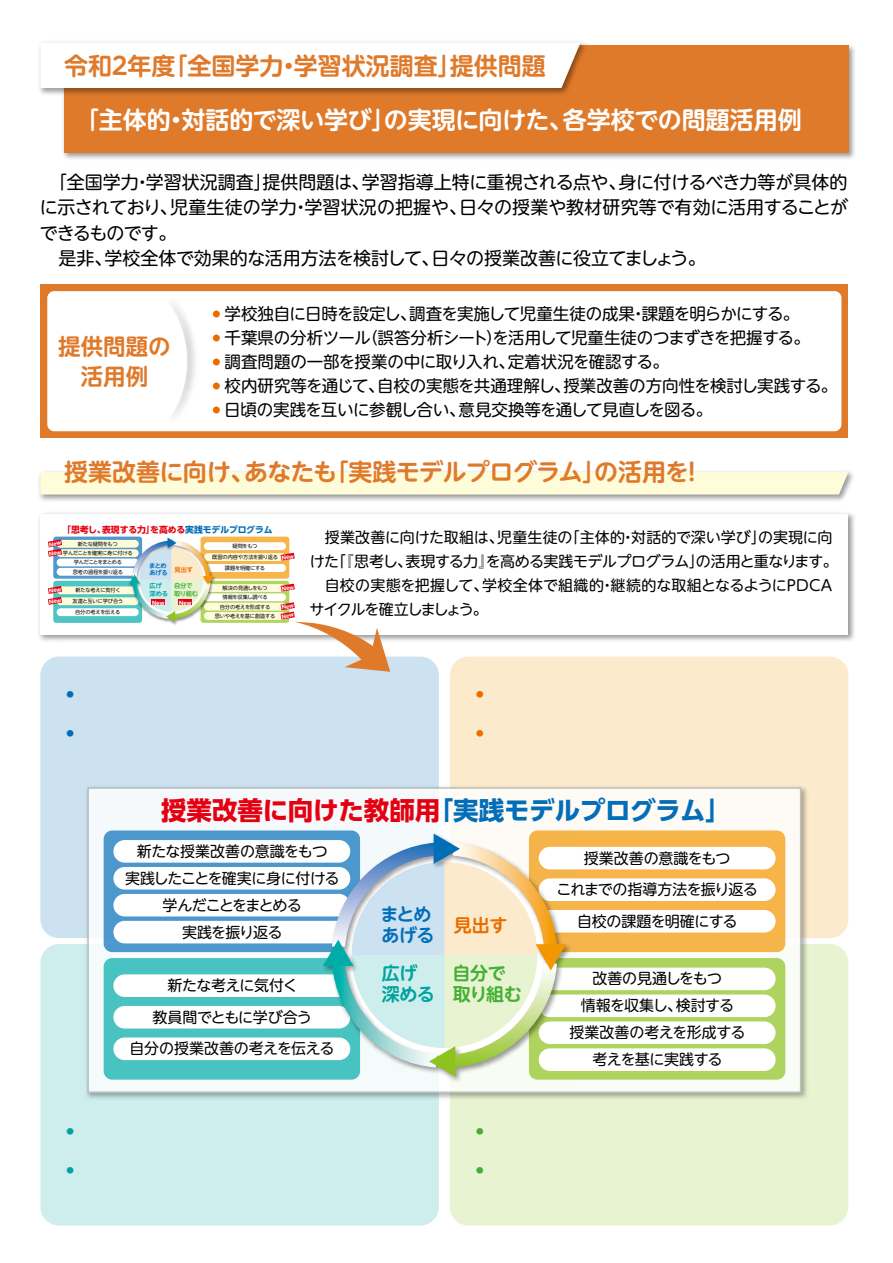
<style>
.page{position:relative;width:893px;height:1263px;background:#fff}
.page>*{position:absolute;margin:0;border:0;box-sizing:border-box;transform-origin:0 0}
.t1{font:700 25.5px "UD Shin Go Pr 6 N";letter-spacing:-.005em;color:#036eb8}
.t2{font:700 25.5px/39px "UD Shin M Go Pr 6 N De";color:#036eb8}
.t3{font:700 25.5px/39px "UD Shin M Go Pr 6 N De";color:#ec6c00}
.t4{font:700 25.5px/39px "UD Shin M Go Pr 6 N De";color:#00a39e}
.t5{font:700 25.5px/39px "UD Shin M Go Pr 6 N De";color:#44b034}
.t6{font:700 24px "UD Shin M Go Pr 6 N De";color:#fff}
.t7{font:700 24px "UD Shin M Go Pr 6 N De";letter-spacing:-.025em;color:#e07a2b}
.t8{font:700 24px "UD Shin M Go Pr 6 N De";letter-spacing:-.005em;color:#e07a2b}
.t9{font:700 22.5px/30px "UD Shin M Go Pr 6 N De";color:#e07a2b;text-align:center}
.t10{font:18px/25.5px "UD Shin M Go Pr 6 N";letter-spacing:-.005em;color:#000}
.t11{font:700 18px/21px "UD Shin M Go Pr 6 N De";letter-spacing:-.025em;color:#44b034}
.t12{font:700 18px/21px "UD Shin M Go Pr 6 N De";letter-spacing:-.055em;color:#036eb8}
.t13{font:700 18px/21px "UD Shin M Go Pr 6 N De";color:#00a39e}
.t14{font:700 18px "UD Shin M Go Pr 6 N De";color:#ec6c00}
.t15{font:16.5px "UD Shin M Go Pr 6 N";letter-spacing:-.02em;color:#000}
.t16{font:15px/31.5px "UD Shin M Go Pr 6 N";letter-spacing:-.025em;color:#000;text-align:center}
.t17{font:15px/27px "UD Shin M Go Pr 6 N";letter-spacing:-.05em;color:#000;text-align:center}
.t18{font:700 8.85px "UD Shin Go Pr 6 N";letter-spacing:-.01em;color:#e50011}
.t19{font:700 6.3px/7.2px "UD Shin M Go Pr 6 N De";letter-spacing:-.025em;color:#44b034}
.t20{font:700 6.3px/7.2px "UD Shin M Go Pr 6 N De";letter-spacing:-.055em;color:#036eb8}
.t21{font:700 6.3px/7.2px "UD Shin M Go Pr 6 N De";color:#00a39e}
.t22{font:700 6.3px "UD Shin M Go Pr 6 N De";color:#ec6c00}
.t23{font:5.25px/9.3px "UD Shin M Go Pr 6 N";letter-spacing:-.04em;color:#000;text-align:center}
.t24{font:700 5.25px/9.1px "UD Shin Go Pr 6 N";color:#fff;text-align:center}
.s1{color:#ec6c00}
.s2{color:#036eb8}
.s3{color:#e50011}
</style>
<div class="page">
<img style="left:39px;top:513px;width:816px;height:128px">
<div style="left:40px;top:514px;width:808px;height:120px;background:#fff"></div>
<div style="left:40px;top:657px;width:399px;height:281px;background:#cde2f1;border-radius:18px"></div>
<div style="left:40px;top:944px;width:399px;height:281px;background:#cdeeed;border-radius:18px"></div>
<div style="left:450px;top:657px;width:398px;height:281px;background:#fceacd;border-radius:18px"></div>
<div style="left:450px;top:944px;width:398px;height:281px;background:#e8f3d2;border-radius:18px"></div>
<img style="left:86px;top:785px;width:722px;height:315px">
<div style="left:88px;top:788px;width:713px;height:304px;background:#f9faf8"></div>
<div style="left:87px;top:787px;width:714px;height:306px;border:2px solid #b4b5b6"></div>
<img style="left:63px;top:45px;width:792px;height:114px">
<div style="left:64px;top:46px;width:784px;height:107px;background:#e07a2b"></div>
<img style="left:39px;top:41px;width:551px;height:56px">
<div style="left:40px;top:43px;width:540px;height:45px;background:#fff"></div>
<img style="left:39px;top:471px;width:814px;height:30px">
<div style="left:40px;top:472px;width:808px;height:22px;background:#fffcda"></div>
<div style="left:40px;top:284px;width:808px;height:154px;background:#e07a2b"></div>
<div style="left:47px;top:291px;width:794px;height:140px;background:#fff;border-radius:7px"></div>
<img style="left:160px;top:291px;width:41px;height:141px">
<svg style="left:167px;top:301px;width:20px;height:120px"></svg>
<div style="left:205px;top:303px;width:22px;height:22px;border:8px solid #fff;border-radius:50%"></div>
<div style="left:205px;top:327px;width:22px;height:22px;border:8px solid #fff;border-radius:50%"></div>
<div style="left:205px;top:351px;width:22px;height:22px;border:8px solid #fff;border-radius:50%"></div>
<div style="left:205px;top:375px;width:22px;height:22px;border:8px solid #fff;border-radius:50%"></div>
<div style="left:205px;top:399px;width:22px;height:22px;border:8px solid #fff;border-radius:50%"></div>
<svg style="left:104px;top:830px;width:256px;height:122px;background:#569dce"></svg>
<div style="left:113px;top:840px;width:237px;height:23px;background:#fff;border-radius:11px"></div>
<div style="left:113px;top:867px;width:237px;height:22px;background:#fff;border-radius:11px"></div>
<div style="left:113px;top:894px;width:237px;height:22px;background:#fff;border-radius:11px"></div>
<div style="left:113px;top:921px;width:237px;height:22px;background:#fff;border-radius:11px"></div>
<div style="left:104px;top:958px;width:256px;height:122px;background:#49c3c1;border-radius:9px"></div>
<div style="left:113px;top:974px;width:237px;height:23px;background:#fff;border-radius:11px"></div>
<div style="left:113px;top:1006px;width:237px;height:22px;background:#fff;border-radius:11px"></div>
<div style="left:113px;top:1037px;width:237px;height:23px;background:#fff;border-radius:11px"></div>
<div style="left:529px;top:830px;width:256px;height:122px;background:#f6b449;border-radius:9px"></div>
<div style="left:539px;top:847px;width:237px;height:22px;background:#fff;border-radius:11px"></div>
<div style="left:539px;top:878px;width:237px;height:23px;background:#fff;border-radius:11px"></div>
<div style="left:539px;top:910px;width:237px;height:22px;background:#fff;border-radius:11px"></div>
<div style="left:529px;top:958px;width:256px;height:122px;background:#aed45f;border-radius:9px"></div>
<div style="left:539px;top:967px;width:237px;height:23px;background:#fff;border-radius:11px"></div>
<div style="left:539px;top:994px;width:237px;height:23px;background:#fff;border-radius:11px"></div>
<div style="left:539px;top:1021px;width:237px;height:23px;background:#fff;border-radius:11px"></div>
<div style="left:539px;top:1048px;width:237px;height:23px;background:#fff;border-radius:11px"></div>
<img style="left:318px;top:830px;width:257px;height:252px">
<svg style="left:323px;top:833px;width:243px;height:243px"></svg>
<svg style="left:53px;top:537px;width:89px;height:42px"></svg>
<div style="left:57px;top:540px;width:82px;height:8px;background:#fffcda;border-radius:4px"></div>
<div style="left:57px;top:549px;width:82px;height:8px;background:#fffcda;border-radius:4px"></div>
<div style="left:57px;top:558px;width:82px;height:8px;background:#fff;border-radius:4px"></div>
<div style="left:57px;top:568px;width:82px;height:8px;background:#fff;border-radius:4px"></div>
<svg style="left:53px;top:581px;width:89px;height:42px"></svg>
<div style="left:57px;top:586px;width:82px;height:8px;background:#fffcda;border-radius:4px"></div>
<div style="left:57px;top:597px;width:82px;height:8px;background:#fffcda;border-radius:4px"></div>
<div style="left:57px;top:608px;width:82px;height:8px;background:#fff;border-radius:4px"></div>
<svg style="left:201px;top:537px;width:88px;height:42px"></svg>
<div style="left:204px;top:542px;width:82px;height:8px;background:#fff;border-radius:4px"></div>
<div style="left:204px;top:553px;width:82px;height:8px;background:#fffcda;border-radius:4px"></div>
<div style="left:204px;top:564px;width:82px;height:8px;background:#fff;border-radius:4px"></div>
<svg style="left:201px;top:581px;width:88px;height:42px"></svg>
<div style="left:204px;top:584px;width:82px;height:8px;background:#fffcda;border-radius:4px"></div>
<div style="left:204px;top:593px;width:82px;height:8px;background:#fff;border-radius:4px"></div>
<div style="left:204px;top:603px;width:82px;height:7px;background:#fffcda;border-radius:4px"></div>
<div style="left:204px;top:612px;width:82px;height:8px;background:#fffcda;border-radius:4px"></div>
<img style="left:128px;top:536px;width:89px;height:89px">
<img style="left:129px;top:538px;width:84px;height:84px">
<div style="left:178px;top:599px;width:14px;height:6px;background:#e50011"></div>
<div style="left:151px;top:599px;width:14px;height:6px;background:#e50011"></div>
<svg style="left:281px;top:602px;width:109px;height:70px"></svg>
<svg style="left:281px;top:553px;width:14px;height:8px"></svg>
<svg style="left:281px;top:584px;width:14px;height:8px"></svg>
<svg style="left:48px;top:586px;width:14px;height:19px"></svg>
<svg style="left:48px;top:539px;width:14px;height:18px"></svg>
<h2 class="t8" style="left:64px;top:45px;width:483px">令和２年度「全国学力・学習状況調査」提供問題</h2>
<h2 class="t6" style="left:75px;top:99px;width:728px">「主体的・対話的で深い学び」の実現に向けた、各学校での問題活用例</h2>
<p class="t10" style="left:40px;top:168px;width:810px">　「全国学力・学習状況調査」提供問題は、学習指導上特に重視される点や、身に付けるべき力等が具体的に示されており、児童生徒の学力・学習状況の把握や、日々の授業や教材研究等で有効に活用することができるものです。<br>　是非、学校全体で効果的な活用方法を検討して、日々の授業改善に役立てましょう。</p>
<h3 class="t9" style="left:58px;top:330px;width:114px">提供問題の活用例</h3>
<p class="t15" style="left:208px;top:300px;width:593px"><span class="s1">●</span>学校独自に日時を設定し、調査を実施して児童生徒の成果・課題を明らかにする。</p>
<p class="t15" style="left:208px;top:324px;width:603px"><span class="s1">●</span>千葉県の分析ツール（誤答分析シート）を活用して児童生徒のつまずきを把握する。</p>
<p class="t15" style="left:208px;top:348px;width:462px"><span class="s1">●</span>調査問題の一部を授業の中に取り入れ、定着状況を確認する。</p>
<p class="t15" style="left:208px;top:372px;width:631px"><span class="s1">●</span>校内研究等を通じて、自校の実態を共通理解し、授業改善の方向性を検討し実践する。</p>
<p class="t15" style="left:208px;top:396px;width:506px"><span class="s1">●</span>日頃の実践を互いに参観し合い、意見交換等を通して見直しを図る。</p>
<h2 class="t7" style="left:64px;top:452px;width:641px">授業改善に向け、あなたも「実践モデルプログラム」の活用を！</h2>
<p class="t18" style="left:62px;top:522px;width:212px">「思考し、表現する力」を高める<span class="s2">実践モデルプログラム</span></p>
<p class="t23" style="left:63px;top:539px;width:71px">新たな疑問をもつ<br>学んだことを確実に身に付ける学んだことをまとめる<br>思考の過程を振り返る</p>
<p class="t23" style="left:73px;top:584px;width:52px;line-height:10.9px">新たな考えに気付く友達と互いに学び合う自分の考えを伝える</p>
<p class="t20" style="left:149px;top:561px;width:20px">まとめあげる</p>
<p class="t22" style="left:175px;top:564px;width:20px">見出す</p>
<p class="t24" style="left:152px;top:598px;width:14px">New</p>
<p class="t24" style="left:179px;top:598px;width:14px">New</p>
<p class="t21" style="left:150px;top:582px;width:20px">広げ深める</p>
<p class="t19" style="left:174px;top:582px;width:25px">自分で取り組む</p>
<p class="t23" style="left:212px;top:540px;width:67px;line-height:10.9px">疑問をもつ<br>既習の内容や方法を振り返る課題を明確にする</p>
<p class="t23" style="left:215px;top:583px;width:62px">解決の見通しをもつ<br>情報を収集し調べる<br>自分の考えを形成する<br>思いや考えを基に創造する</p>
<p class="t24" style="left:279px;top:603px;width:15px;rotate:-10deg">New<br>New</p>
<p class="t16" style="left:309px;top:525px;width:530px;line-height:24px;text-align:left">　授業改善に向けた取組は、児童生徒の「主体的・対話的で深い学び」の実現に向けた「『思考し、表現する力』を高める実践モデルプログラム」の活用と重なります。　自校の実態を把握して、学校全体で組織的・継続的な取組となるようにPDCAサイクルを確立しましょう。</p>
<h1 class="t2" style="left:58px;top:673px;width:27px">・・</h1>
<h1 class="t3" style="left:467px;top:673px;width:27px">・・</h1>
<h1 class="t1" style="left:161px;top:790px;width:571px"><span class="s3">授業改善に向けた教師用</span>「実践モデルプログラム」</h1>
<p class="t17" style="left:125px;top:837px;width:216px">新たな授業改善の意識をもつ<br>実践したことを確実に身に付ける学んだことをまとめる<br>実践を振り返る</p>
<p class="t16" style="left:130px;top:969px;width:207px">新たな考えに気付く<br>教員間でともに学び合う<br>自分の授業改善の考えを伝える</p>
<p class="t16" style="left:556px;top:841px;width:203px">授業改善の意識をもつ<br>これまでの指導方法を振り返る自校の課題を明確にする</p>
<p class="t12" style="left:381px;top:902px;width:55px">まとめあげる</p>
<p class="t13" style="left:382px;top:962px;width:55px">広げ深める</p>
<p class="t11" style="left:453px;top:962px;width:71px">自分で取り組む</p>
<p class="t14" style="left:454px;top:909px;width:55px">見出す</p>
<p class="t16" style="left:570px;top:964px;width:177px;line-height:27px">改善の見通しをもつ<br>情報を収集し、検討する<br>授業改善の考えを形成する考えを基に実践する</p>
<h1 class="t4" style="left:58px;top:1110px;width:27px">・・</h1>
<h1 class="t5" style="left:467px;top:1110px;width:27px">・・</h1>
</div>
